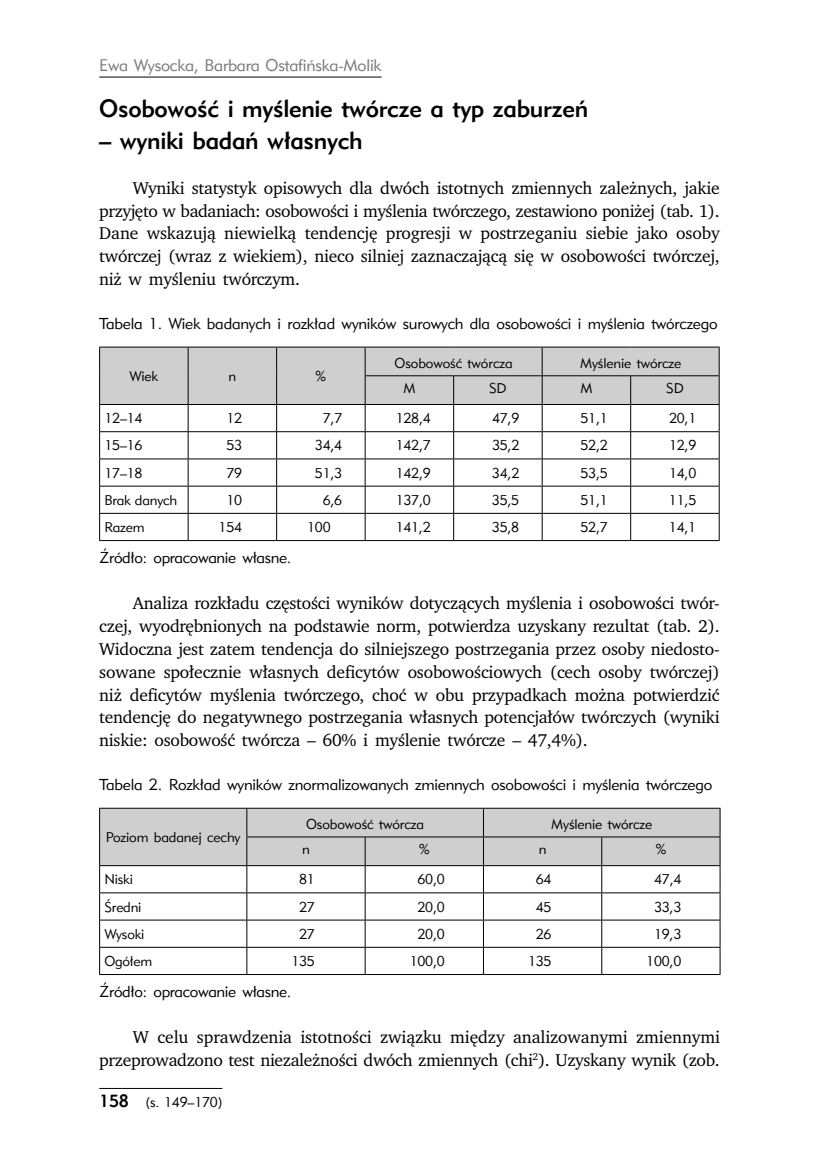
<style>
.page{position:relative;width:819px;height:1166px;background:#fff}
.page>*{position:absolute;margin:0;border:0;box-sizing:border-box;transform-origin:0 0}
.t1{font:24.5px "Geometric 415 Md EU";letter-spacing:-.015em;color:#000}
.t2{font:17.5px/22.9px "Charter ITCPL";letter-spacing:-.015em;color:#000;text-align:justify}
.t3{font:16.62px "Geometric 415 Lt EU";letter-spacing:-.015em;color:#787878}
.t4{font:15.75px "Geometric 415 Lt EU";letter-spacing:-.015em;color:#000}
.t5{font:14px "Geometric 415 Lt EU";letter-spacing:-.015em;color:#000}
.s1{font-family:"Geometric 415 Md EU";font-size:17.5px}
</style>
<div class="page">
<hr style="left:99px;top:77px;width:282px;height:1px;background:#000">
<hr style="left:99px;top:1088px;width:123px;height:1px;background:#000">
<hr style="left:99px;top:540px;width:89px;height:1px;background:#000">
<hr style="left:188px;top:540px;width:88px;height:1px;background:#000">
<hr style="left:276px;top:540px;width:89px;height:1px;background:#000">
<hr style="left:365px;top:540px;width:88px;height:1px;background:#000">
<hr style="left:453px;top:540px;width:89px;height:1px;background:#000">
<hr style="left:542px;top:540px;width:88px;height:1px;background:#000">
<hr style="left:630px;top:540px;width:89px;height:1px;background:#000">
<svg style="left:99px;top:347px;width:620px;height:193px"></svg>
<hr style="left:365px;top:404px;width:88px;height:1px;background:#000">
<hr style="left:453px;top:404px;width:89px;height:1px;background:#000">
<hr style="left:542px;top:404px;width:88px;height:1px;background:#000">
<hr style="left:630px;top:404px;width:89px;height:1px;background:#000">
<hr style="left:99px;top:974px;width:148px;height:1px;background:#000">
<hr style="left:247px;top:974px;width:118px;height:1px;background:#000">
<hr style="left:365px;top:974px;width:118px;height:1px;background:#000">
<hr style="left:483px;top:974px;width:118px;height:1px;background:#000">
<hr style="left:601px;top:974px;width:119px;height:1px;background:#000">
<svg style="left:99px;top:808px;width:621px;height:166px"></svg>
<hr style="left:247px;top:865px;width:118px;height:1px;background:#000">
<hr style="left:365px;top:865px;width:118px;height:1px;background:#000">
<hr style="left:483px;top:865px;width:118px;height:1px;background:#000">
<hr style="left:601px;top:865px;width:119px;height:1px;background:#000">
<p class="t3" style="left:99px;top:55px;width:284px">Ewa Wysocka, Barbara Ostafińska-Molik</p>
<h1 class="t1" style="left:99px;top:93px;width:490px">Osobowość i myślenie twórcze a typ zaburzeń</h1>
<h1 class="t1" style="left:99px;top:125px;width:265px">– wyniki badań własnych</h1>
<p class="t2" style="left:99px;top:176px;width:622px;text-indent:34px">Wyniki statystyk opisowych dla dwóch istotnych zmiennych zależnych, jakie przyjęto w badaniach: osobowości i myślenia twórczego, zestawiono poniżej (tab. 1).<br>Dane wskazują niewielką tendencję progresji w postrzeganiu siebie jako osoby twórczej (wraz z wiekiem), nieco silniej zaznaczającą się w osobowości twórczej, niż w myśleniu twórczym.</p>
<p class="t4" style="left:99px;top:313px;width:619px">Tabela 1. Wiek badanych i rozkład wyników surowych dla osobowości i myślenia twórczego</p>
<p class="t5" style="left:129px;top:367px;width:30px">Wiek</p>
<p class="t5" style="left:228px;top:367px;width:9px">n</p>
<p class="t5" style="left:315px;top:367px;width:12px">%</p>
<p class="t5" style="left:394px;top:355px;width:119px">Osobowość twórcza</p>
<p class="t5" style="left:580px;top:355px;width:102px">Myślenie twórcze</p>
<p class="t5" style="left:403px;top:380px;width:14px">M</p>
<p class="t5" style="left:489px;top:380px;width:19px">SD</p>
<p class="t5" style="left:580px;top:380px;width:14px">M</p>
<p class="t5" style="left:666px;top:380px;width:19px">SD</p>
<p class="t5" style="left:104px;top:410px;width:40px">12–14</p>
<p class="t5" style="left:226px;top:410px;width:17px">12</p>
<p class="t5" style="left:323px;top:410px;width:21px">7,7</p>
<p class="t5" style="left:396px;top:410px;width:37px">128,4</p>
<p class="t5" style="left:492px;top:410px;width:29px">47,9</p>
<p class="t5" style="left:580px;top:410px;width:29px">51,1</p>
<p class="t5" style="left:669px;top:410px;width:29px">20,1</p>
<p class="t5" style="left:104px;top:437px;width:40px">15–16</p>
<p class="t5" style="left:226px;top:437px;width:17px">53</p>
<p class="t5" style="left:315px;top:437px;width:29px">34,4</p>
<p class="t5" style="left:395px;top:437px;width:37px">142,7</p>
<p class="t5" style="left:492px;top:437px;width:29px">35,2</p>
<p class="t5" style="left:580px;top:437px;width:29px">52,2</p>
<p class="t5" style="left:669px;top:437px;width:29px">12,9</p>
<p class="t5" style="left:104px;top:464px;width:40px">17–18</p>
<p class="t5" style="left:226px;top:464px;width:17px">79</p>
<p class="t5" style="left:315px;top:464px;width:29px">51,3</p>
<p class="t5" style="left:395px;top:464px;width:37px">142,9</p>
<p class="t5" style="left:492px;top:464px;width:29px">34,2</p>
<p class="t5" style="left:580px;top:464px;width:29px">53,5</p>
<p class="t5" style="left:669px;top:464px;width:29px">14,0</p>
<p class="t5" style="left:104px;top:491px;width:74px">Brak danych</p>
<p class="t5" style="left:226px;top:491px;width:17px">10</p>
<p class="t5" style="left:323px;top:491px;width:21px">6,6</p>
<p class="t5" style="left:395px;top:491px;width:37px">137,0</p>
<p class="t5" style="left:492px;top:491px;width:29px">35,5</p>
<p class="t5" style="left:580px;top:491px;width:29px">51,1</p>
<p class="t5" style="left:669px;top:491px;width:29px">11,5</p>
<p class="t5" style="left:104px;top:518px;width:42px">Razem</p>
<p class="t5" style="left:219px;top:518px;width:25px">154</p>
<p class="t5" style="left:307px;top:518px;width:25px">100</p>
<p class="t5" style="left:395px;top:518px;width:37px">141,2</p>
<p class="t5" style="left:492px;top:518px;width:29px">35,8</p>
<p class="t5" style="left:580px;top:518px;width:29px">52,7</p>
<p class="t5" style="left:669px;top:518px;width:29px">14,1</p>
<p class="t4" style="left:99px;top:548px;width:193px">Źródło: opracowanie własne.</p>
<p class="t2" style="left:99px;top:591px;width:622px;text-indent:34px">Analiza rozkładu częstości wyników dotyczących myślenia i osobowości twór&shy;czej, wyodrębnionych na podstawie norm, potwierdza uzyskany rezultat (tab. 2).<br>Widoczna jest zatem tendencja do silniejszego postrzegania przez osoby niedosto&shy;sowane społecznie własnych deficytów osobowościowych (cech osoby twórczej) niż deficytów myślenia twórczego, choć w obu przypadkach można potwierdzić tendencję do negatywnego postrzegania własnych potencjałów twórczych (wyniki niskie: osobowość twórcza – 60% i myślenie twórcze – 47,4%).</p>
<p class="t4" style="left:99px;top:774px;width:614px">Tabela 2. Rozkład wyników znormalizowanych zmiennych osobowości i myślenia twórczego</p>
<p class="t5" style="left:106px;top:828px;width:136px">Poziom badanej cechy</p>
<p class="t5" style="left:306px;top:816px;width:119px">Osobowość twórcza</p>
<p class="t5" style="left:551px;top:816px;width:102px">Myślenie twórcze</p>
<p class="t5" style="left:302px;top:841px;width:9px">n</p>
<p class="t5" style="left:419px;top:841px;width:12px">%</p>
<p class="t5" style="left:538px;top:841px;width:9px">n</p>
<p class="t5" style="left:655px;top:841px;width:12px">%</p>
<p class="t5" style="left:104px;top:871px;width:30px">Niski</p>
<p class="t5" style="left:299px;top:871px;width:17px">81</p>
<p class="t5" style="left:417px;top:871px;width:29px">60,0</p>
<p class="t5" style="left:536px;top:871px;width:17px">64</p>
<p class="t5" style="left:654px;top:871px;width:29px">47,4</p>
<p class="t5" style="left:104px;top:898px;width:38px">Średni</p>
<p class="t5" style="left:299px;top:898px;width:17px">27</p>
<p class="t5" style="left:417px;top:898px;width:29px">20,0</p>
<p class="t5" style="left:535px;top:898px;width:17px">45</p>
<p class="t5" style="left:654px;top:898px;width:29px">33,3</p>
<p class="t5" style="left:104px;top:925px;width:41px">Wysoki</p>
<p class="t5" style="left:299px;top:925px;width:17px">27</p>
<p class="t5" style="left:417px;top:925px;width:29px">20,0</p>
<p class="t5" style="left:535px;top:925px;width:17px">26</p>
<p class="t5" style="left:654px;top:925px;width:29px">19,3</p>
<p class="t5" style="left:104px;top:952px;width:49px">Ogółem</p>
<p class="t5" style="left:291px;top:952px;width:25px">135</p>
<p class="t5" style="left:409px;top:952px;width:37px">100,0</p>
<p class="t5" style="left:528px;top:952px;width:25px">135</p>
<p class="t5" style="left:646px;top:952px;width:37px">100,0</p>
<p class="t4" style="left:99px;top:982px;width:193px">Źródło: opracowanie własne.</p>
<p class="t2" style="left:99px;top:1025px;width:622px;text-align:right">W celu sprawdzenia istotności związku między analizowanymi zmiennymi przeprowadzono test niezależności dwóch zmiennych (chi<sup>2</sup>). Uzyskany wynik (zob.</p>
<p class="t5" style="left:99px;top:1094px;width:124px"><span class="s1">158</span> (s. 149–170)</p>
</div>
